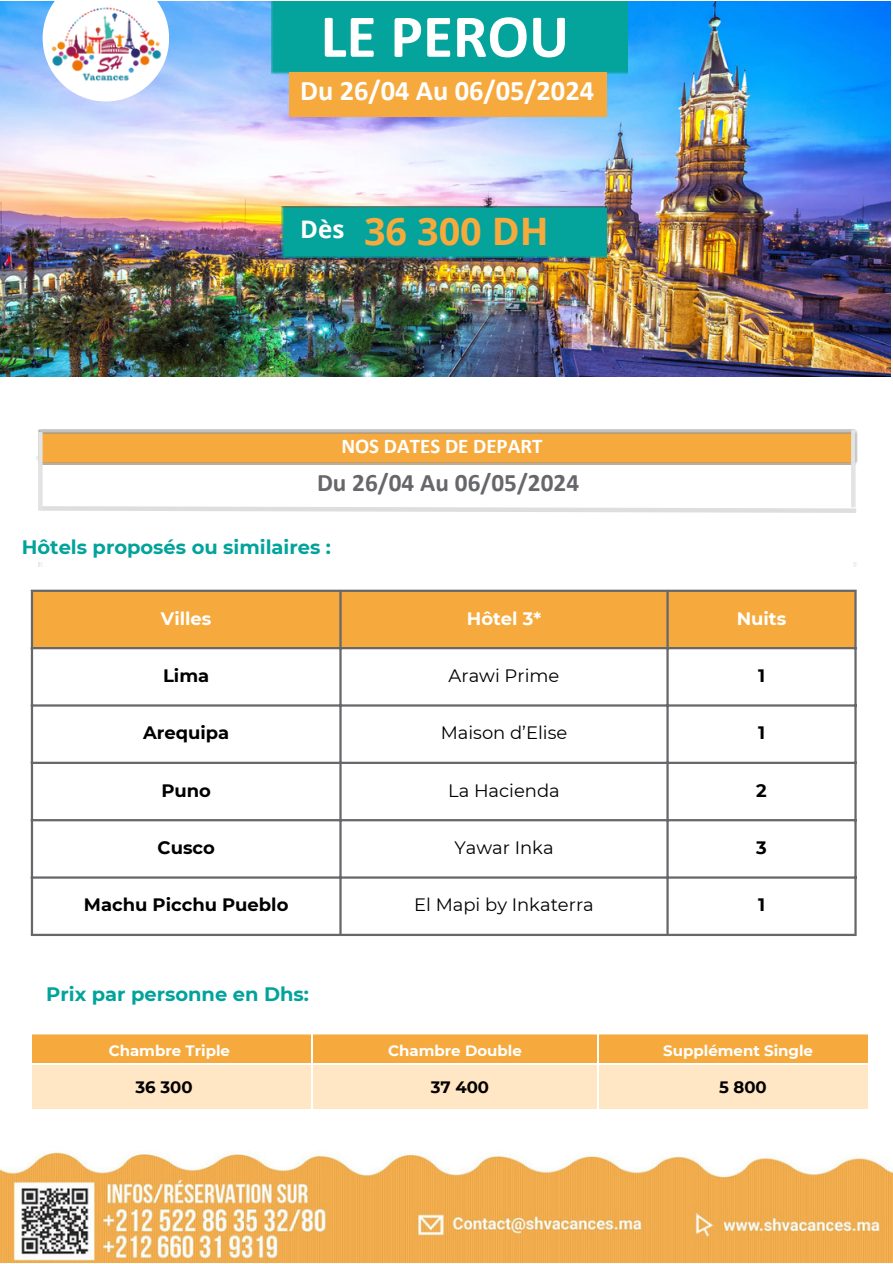
<style>
.page{position:relative;width:893px;height:1264px;background:#fff}
.page>*{position:absolute;margin:0;border:0;box-sizing:border-box;transform-origin:0 0}
.t1{font:700 61.35px "Calibri";color:#fff}
.t2{font:700 37.8px "Open Sans";color:#f6aa3e}
.t3{font:700 28.35px "Calibri";color:#fff}
.t4{font:700 25.2px "Calibri";letter-spacing:.005em;color:#66676a}
.t5{font:700 24.15px "Open Sans";color:#fff}
.t6{font:700 21px "Calibri";color:#fff}
.t7{font:700 19.5px "Montserrat";color:#02a39b}
.t8{font:18px "Montserrat";color:#000}
.t9{font:700 18px "Montserrat";color:#000}
.t10{font:700 18px "Montserrat";color:#fff}
.t11{font:700 16.5px "Montserrat";color:#000}
.t12{font:700 15px "Montserrat";color:#fff}
</style>
<div class="page">
<img style="left:0;top:1px;width:890px;height:375px">
<div style="left:271px;top:1px;width:357px;height:74px;background:#04a39b"></div>
<div style="left:289px;top:72px;width:317px;height:45px;background:#f6aa3e"></div>
<div style="left:282px;top:207px;width:325px;height:50px;background:#04a39b"></div>
<img style="left:0;top:1152px;width:892px;height:110px">
<svg style="left:43px;top:1px;width:126px;height:100px"></svg>
<img style="left:46px;top:5px;width:119px;height:79px">
<img style="left:39px;top:430px;width:818px;height:34px">
<svg style="left:853px;top:562px;width:3px;height:4px"></svg>
<svg style="left:39px;top:506px;width:817px;height:7px"></svg>
<hr style="left:851px;top:430px;width:4px;height:77px;background:#e2e3e3">
<div style="left:38px;top:432px;width:5px;height:77px;background:#e2e3e3"></div>
<div style="left:33px;top:592px;width:821px;height:55px;background:#f6aa3e"></div>
<hr style="left:31px;top:592px;width:2px;height:341px;background:#66676a">
<hr style="left:339px;top:592px;width:2px;height:341px;background:#66676a">
<hr style="left:666px;top:592px;width:2px;height:341px;background:#66676a">
<hr style="left:854px;top:592px;width:2px;height:341px;background:#66676a">
<hr style="left:31px;top:589px;width:825px;height:3px;background:#66676a">
<hr style="left:31px;top:647px;width:825px;height:2px;background:#66676a">
<hr style="left:31px;top:704px;width:825px;height:2px;background:#66676a">
<hr style="left:31px;top:761px;width:825px;height:3px;background:#66676a">
<hr style="left:31px;top:819px;width:825px;height:2px;background:#66676a">
<hr style="left:31px;top:876px;width:825px;height:2px;background:#66676a">
<hr style="left:31px;top:933px;width:825px;height:3px;background:#66676a">
<svg style="left:32px;top:1034px;width:836px;height:75px;background:#fbcf91"></svg>
<hr style="left:597px;top:1034px;width:2px;height:29px;background:#fff">
<hr style="left:32px;top:1063px;width:280px;height:1px;background:#fff">
<hr style="left:312px;top:1063px;width:286px;height:1px;background:#fff">
<hr style="left:311px;top:1064px;width:1px;height:45px;background:#fff">
<hr style="left:598px;top:1063px;width:272px;height:1px;background:#fff">
<hr style="left:597px;top:1064px;width:2px;height:45px;background:#fff">
<p class="t1" style="left:320px;top:11px;width:250px">LE PEROU</p>
<p class="t3" style="left:300px;top:78px;width:295px">Du 26/04 Au 06/05/2024</p>
<p class="t5" style="left:300px;top:212px;width:46px">Dès</p>
<p class="t2" style="left:364px;top:205px;width:186px">36 300 DH</p>
<p class="t6" style="left:341px;top:437px;width:203px">NOS DATES DE DEPART</p>
<p class="t4" style="left:317px;top:472px;width:263px">Du 26/04 Au 06/05/2024</p>
<p class="t7" style="left:22px;top:535px;width:310px">Hôtels proposés ou similaires :</p>
<p class="t10" style="left:161px;top:607px;width:52px">Villes</p>
<p class="t10" style="left:467px;top:607px;width:76px">Hôtel 3*</p>
<p class="t10" style="left:736px;top:607px;width:51px">Nuits</p>
<p class="t9" style="left:163px;top:664px;width:48px">Lima</p>
<p class="t8" style="left:448px;top:664px;width:112px">Arawi Prime</p>
<p class="t9" style="left:758px;top:664px;width:9px">1</p>
<p class="t9" style="left:143px;top:721px;width:88px">Arequipa</p>
<p class="t8" style="left:440px;top:721px;width:128px">Maison d’Elise</p>
<p class="t9" style="left:758px;top:721px;width:9px">1</p>
<p class="t9" style="left:161px;top:779px;width:51px">Puno</p>
<p class="t8" style="left:448px;top:779px;width:113px">La Hacienda</p>
<p class="t9" style="left:756px;top:779px;width:12px">2</p>
<p class="t9" style="left:157px;top:836px;width:59px">Cusco</p>
<p class="t8" style="left:454px;top:836px;width:101px">Yawar Inka</p>
<p class="t9" style="left:756px;top:836px;width:12px">3</p>
<p class="t9" style="left:84px;top:893px;width:206px">Machu Picchu Pueblo</p>
<p class="t8" style="left:414px;top:893px;width:181px">El Mapi by Inkaterra</p>
<p class="t9" style="left:758px;top:893px;width:9px">1</p>
<p class="t7" style="left:46px;top:981px;width:264px">Prix par personne en Dhs:</p>
<p class="t12" style="left:109px;top:1041px;width:123px">Chambre Triple</p>
<p class="t12" style="left:388px;top:1041px;width:135px">Chambre Double</p>
<p class="t12" style="left:663px;top:1041px;width:151px">Supplément Single</p>
<p class="t11" style="left:135px;top:1077px;width:59px">36 300</p>
<p class="t11" style="left:430px;top:1077px;width:60px">37 400</p>
<p class="t11" style="left:719px;top:1077px;width:49px">5 800</p>
</div>
